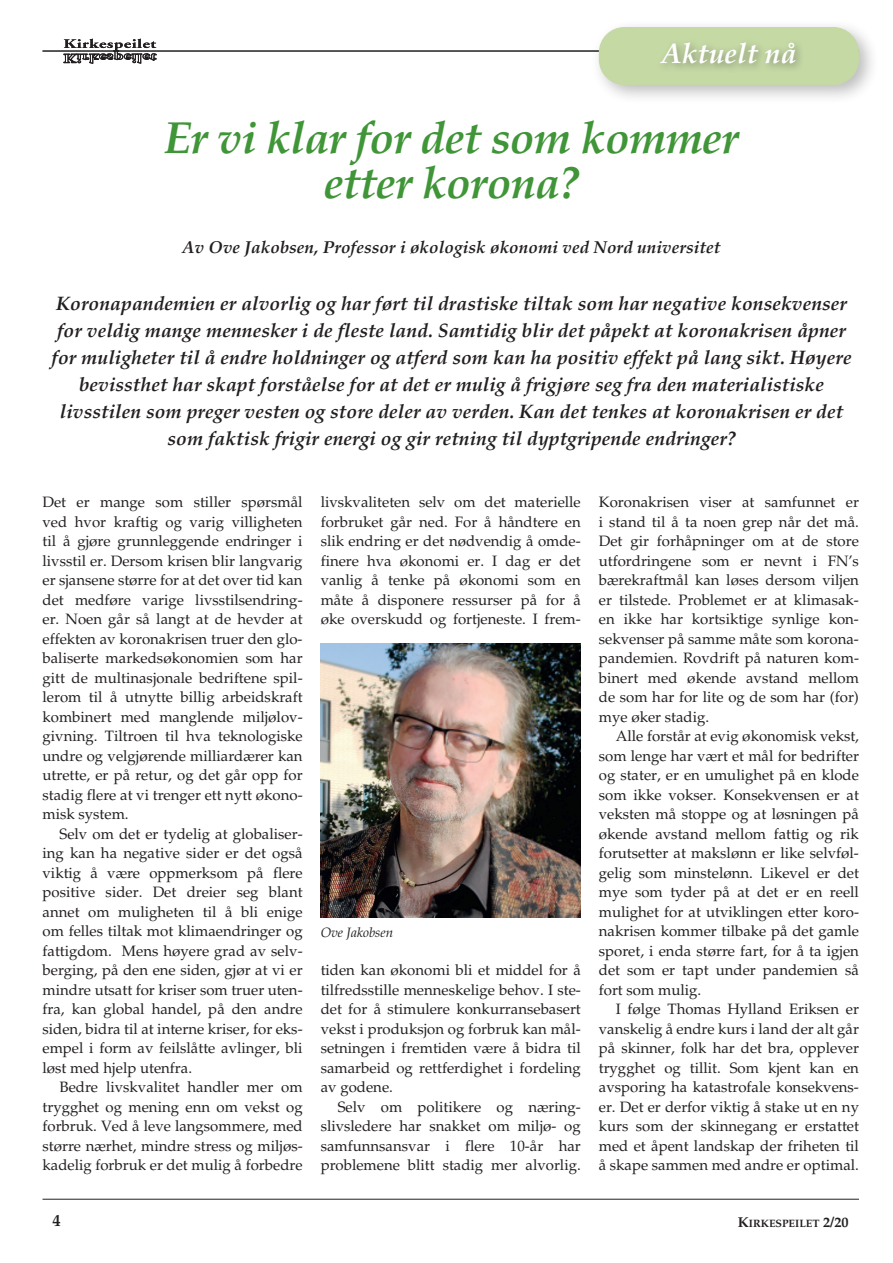
<style>
.page{position:relative;width:893px;height:1263px;background:#fff}
.page>*{position:absolute;margin:0;border:0;box-sizing:border-box;transform-origin:0 0}
.t1{font:italic 700 45px/45px "Palatino";letter-spacing:-.02em;color:#3f9537;text-align:center}
.t2{font:italic 700 28.5px "Palatino";color:#fff}
.t3{font:italic 700 19.5px/27px "Palatino";color:#231f20;text-align:center}
.t4{font:italic 700 17.25px "Palatino";color:#231f20}
.t5{font:700 16.5px "Palatino";color:#231f20}
.t6{font:15px/19.5px "Palatino";color:#231f20;text-align:justify}
.t7{font:italic 13.5px "Palatino";color:#231f20}
.t8{font:700 10.65px "Palatino";color:#231f20}
.s1{font-size:14.25px}
</style>
<div class="page">
<hr style="left:43px;top:1199px;width:816px;height:1px;background:#231f20">
<hr style="left:43px;top:51px;width:816px;height:1px;background:#231f20">
<svg style="left:64px;top:38px;width:92px;height:26px"></svg>
<div style="left:591px;top:19px;width:288px;height:86px;background:#231f20;opacity:.3"></div>
<div style="left:599px;top:27px;width:260px;height:58px;background:#c5d9a5;border-radius:26px"></div>
<div style="left:656px;top:38px;width:150px;height:36px;background:#231f20;opacity:.4"></div>
<img style="left:321px;top:643px;width:260px;height:274px">
<h2 class="t2" style="left:661px;top:36px;width:137px">Aktuelt nå</h2>
<h1 class="t1" style="left:164px;top:115px;width:576px">Er vi klar for det som kommer etter korona?</h1>
<p class="t4" style="left:182px;top:237px;width:540px">Av Ove Jakobsen, Professor i økologisk økonomi ved Nord universitet</p>
<p class="t3" style="left:52px;top:290px;width:802px">Koronapandemien er alvorlig og har ført til drastiske tiltak som har negative konsekvenser for veldig mange mennesker i de fleste land. Samtidig blir det påpekt at koronakrisen åpner for muligheter til å endre holdninger og atferd som kan ha positiv effekt på lang sikt. Høyere bevissthet har skapt forståelse for at det er mulig å frigjøre seg fra den materialistiske livsstilen som preger vesten og store deler av verden. Kan det tenkes at koronakrisen er det som faktisk frigir energi og gir retning til dyptgripende endringer?</p>
<p class="t6" style="left:43px;top:492px;width:262px">Det er mange som stiller spørsmål ved hvor kraftig og varig villigheten til å gjøre grunnleggende endringer i livsstil er. Dersom krisen blir langvarig er sjansene større for at det over tid kan det medføre varige livsstilsendring&shy;er. Noen går så langt at de hevder at effekten av koronakrisen truer den glo&shy;baliserte markedsøkonomien som har gitt de multinasjonale bedriftene spil&shy;lerom til å utnytte billig arbeidskraft kombinert med manglende miljølov&shy;givning. Tiltroen til hva teknologiske undre og velgjørende milliardærer kan utrette, er på retur, og det går opp for stadig flere at vi trenger ett nytt økono&shy;misk system.</p>
<p class="t6" style="left:43px;top:824px;width:262px;text-indent:17px">Selv om det er tydelig at globaliser&shy;ing kan ha negative sider er det også viktig å være oppmerksom på flere positive sider. Det dreier seg blant annet om muligheten til å bli enige om felles tiltak mot klimaendringer og fattigdom. Mens høyere grad av selv&shy;berging, på den ene siden, gjør at vi er mindre utsatt for kriser som truer uten&shy;fra, kan global handel, på den andre siden, bidra til at interne kriser, for eks&shy;empel i form av feilslåtte avlinger, bli løst med hjelp utenfra.</p>
<p class="t6" style="left:43px;top:1077px;width:262px;text-indent:17px">Bedre livskvalitet handler mer om trygghet og mening enn om vekst og forbruk. Ved å leve langsommere, med større nærhet, mindre stress og miljøs&shy;kadelig forbruk er det mulig å forbedre</p>
<p class="t6" style="left:321px;top:492px;width:262px">livskvaliteten selv om det materielle forbruket går ned. For å håndtere en slik endring er det nødvendig å omde&shy;finere hva økonomi er. I dag er det vanlig å tenke på økonomi som en måte å disponere ressurser på for å øke overskudd og fortjeneste. I frem-</p>
<p class="t7" style="left:321px;top:924px;width:74px">Ove Jakobsen</p>
<p class="t6" style="left:321px;top:960px;width:262px">tiden kan økonomi bli et middel for å tilfredsstille menneskelige behov. I ste&shy;det for å stimulere konkurransebasert vekst i produksjon og forbruk kan mål&shy;setningen i fremtiden være å bidra til samarbeid og rettferdighet i fordeling av godene.</p>
<p class="t6" style="left:321px;top:1097px;width:262px;text-indent:17px">Selv om politikere og næring&shy;slivsledere har snakket om miljø- og samfunnsansvar i flere 10-år har problemene blitt stadig mer alvorlig.</p>
<p class="t6" style="left:599px;top:492px;width:262px">Koronakrisen viser at samfunnet er i stand til å ta noen grep når det må.<br>Det gir forhåpninger om at de store utfordringene som er nevnt i FN’s bærekraftmål kan løses dersom viljen er tilstede. Problemet er at klimasak&shy;en ikke har kortsiktige synlige kon&shy;sekvenser på samme måte som korona&shy;pandemien. Rovdrift på naturen kom&shy;binert med økende avstand mellom de som har for lite og de som har (for) mye øker stadig.</p>
<p class="t6" style="left:599px;top:726px;width:262px;text-indent:17px">Alle forstår at evig økonomisk vekst, som lenge har vært et mål for bedrifter og stater, er en umulighet på en klode som ikke vokser. Konsekvensen er at veksten må stoppe og at løsningen på økende avstand mellom fattig og rik forutsetter at makslønn er like selvføl&shy;gelig som minstelønn. Likevel er det mye som tyder på at det er en reell mulighet for at utviklingen etter koro&shy;nakrisen kommer tilbake på det gamle sporet, i enda større fart, for å ta igjen det som er tapt under pandemien så fort som mulig.</p>
<p class="t6" style="left:599px;top:999px;width:262px;text-indent:17px">I følge Thomas Hylland Eriksen er vanskelig å endre kurs i land der alt går på skinner, folk har det bra, opplever trygghet og tillit. Som kjent kan en avsporing ha katastrofale konsekvens&shy;er. Det er derfor viktig å stake ut en ny kurs som der skinnegang er erstattet med et åpent landskap der friheten til å skape sammen med andre er optimal.</p>
<p class="t5" style="left:53px;top:1211px;width:10px">4</p>
<p class="t8" style="left:738px;top:1217px;width:112px"><span class="s1">K</span>IRKESPEILET <span class="s1">2/20</span></p>
</div>
